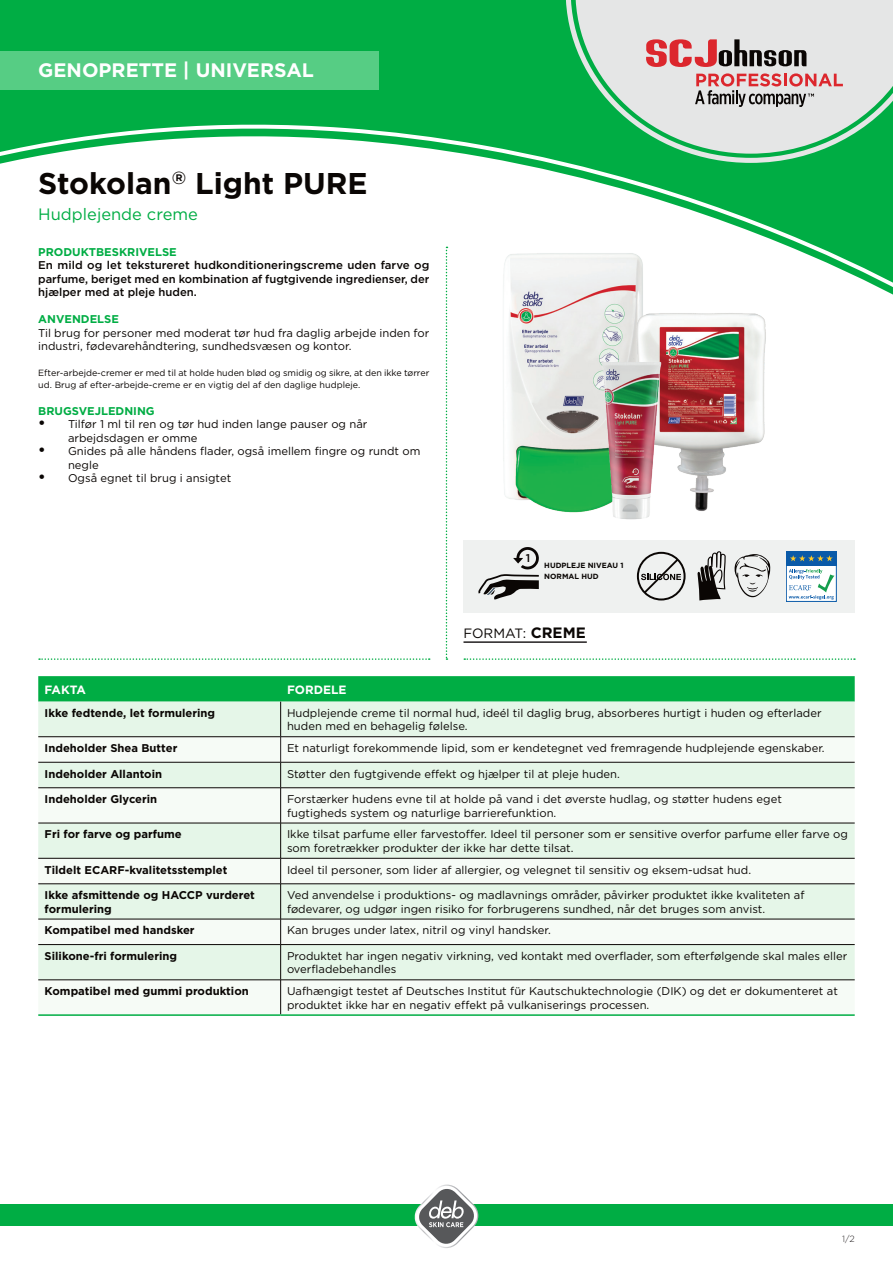
<style>
.page{position:relative;width:893px;height:1263px;background:#fff}
.page>*{position:absolute;margin:0;border:0;box-sizing:border-box;transform-origin:0 0}
.t1{font:700 30px "Gotham";color:#0a0604}
.t2{font:700 19.5px "Gotham";color:#fff}
._08_Copy_Prokyon_8_7{font:16.5px "Gotham";color:#00ad44}
._08_Subline_Prokyon{font:13.5px "Gotham";color:#0a0604}
.t3{font:700 12px "Gotham";color:#fff}
._08_Subline_Prokyon-2{font:11.25px/13.5px "Gotham";color:#0a0604}
._08_Subline_Prokyon-3{font:700 11.25px "Gotham";color:#0a0604}
._08_Subline_Prokyon-4{font:500 11.25px/13.5px "Gotham";color:#0a0604;text-align:justify}
.t4{font:700 11.25px "Gotham";color:#00ad44}
._08_Subline_Prokyon-5{font:9px/12px "Gotham";color:#0a0604}
.t5{font:300 9px "Gotham";color:#231f20}
._08_Subline_Prokyon-6{font:700 7.5px/10.5px "Gotham";color:#0a0604}
.s1{font-weight:700;font-size:15px}
</style>
<div class="page">
<div style="left:463px;top:540px;width:392px;height:72px;background:#eff1f0"></div>
<svg style="left:0;top:0;width:566px;height:311px;fill:#00ad44"></svg>
<svg style="left:0;top:119px;width:893px;height:184px"></svg>
<svg style="left:566px;top:0;width:327px;height:163px;fill:#00ad44"></svg>
<svg style="left:575px;top:0;width:318px;height:154px;fill:#e5e6e6"></svg>
<svg style="left:646px;top:39px;width:161px;height:28px"></svg>
<svg style="left:695px;top:73px;width:148px;height:34px"></svg>
<div style="left:0;top:51px;width:378px;height:38px;background:#56cd84"></div>
<div style="left:0;top:1204px;width:893px;height:22px;background:#00ad44"></div>
<img style="left:415px;top:1184px;width:63px;height:64px">
<svg style="left:416px;top:1186px;width:61px;height:61px"></svg>
<img style="left:485px;top:237px;width:175px;height:276px">
<svg style="left:446px;top:247px;width:1px;height:413px"></svg>
<hr style="left:463px;top:641px;width:124px;height:2px;background:#231f20">
<svg style="left:39px;top:658px;width:391px;height:2px"></svg>
<svg style="left:464px;top:658px;width:391px;height:2px"></svg>
<svg style="left:38px;top:676px;width:817px;height:26px"></svg>
<div style="left:38px;top:702px;width:817px;height:34px;background:#e5f6e8"></div>
<svg style="left:38px;top:737px;width:817px;height:277px;fill:#f6fbf6"></svg>
<hr style="left:280px;top:788px;width:1px;height:35px;background:#0a0604">
<hr style="left:280px;top:823px;width:1px;height:35px;background:#0a0604">
<svg style="left:280px;top:859px;width:1px;height:24px"></svg>
<hr style="left:280px;top:884px;width:1px;height:35px;background:#0a0604">
<svg style="left:280px;top:920px;width:1px;height:24px"></svg>
<hr style="left:280px;top:945px;width:1px;height:35px;background:#0a0604">
<hr style="left:280px;top:980px;width:1px;height:34px;background:#0a0604">
<hr style="left:281px;top:736px;width:574px;height:1px;background:#0a0604">
<hr style="left:38px;top:762px;width:243px;height:1px;background:#0a0604">
<hr style="left:281px;top:762px;width:574px;height:1px;background:#0a0604">
<hr style="left:38px;top:787px;width:243px;height:1px;background:#0a0604">
<hr style="left:281px;top:787px;width:574px;height:1px;background:#0a0604">
<hr style="left:38px;top:823px;width:243px;height:1px;background:#0a0604">
<hr style="left:281px;top:823px;width:574px;height:1px;background:#0a0604">
<hr style="left:38px;top:858px;width:243px;height:1px;background:#0a0604">
<hr style="left:281px;top:858px;width:574px;height:1px;background:#0a0604">
<svg style="left:280px;top:737px;width:1px;height:50px"></svg>
<hr style="left:280px;top:702px;width:1px;height:34px;background:#0a0604">
<hr style="left:38px;top:736px;width:243px;height:1px;background:#0a0604">
<hr style="left:38px;top:1014px;width:243px;height:2px;background:#00ad44">
<hr style="left:281px;top:1014px;width:574px;height:2px;background:#00ad44">
<hr style="left:38px;top:883px;width:243px;height:1px;background:#0a0604">
<hr style="left:281px;top:883px;width:574px;height:1px;background:#0a0604">
<hr style="left:38px;top:919px;width:243px;height:1px;background:#0a0604">
<hr style="left:281px;top:919px;width:574px;height:1px;background:#0a0604">
<hr style="left:38px;top:944px;width:243px;height:1px;background:#0a0604">
<hr style="left:281px;top:944px;width:574px;height:1px;background:#0a0604">
<hr style="left:38px;top:979px;width:243px;height:1px;background:#0a0604">
<hr style="left:281px;top:979px;width:574px;height:1px;background:#0a0604">
<img style="left:634px;top:308px;width:132px;height:203px">
<img style="left:595px;top:358px;width:70px;height:162px">
<svg style="left:637px;top:552px;width:49px;height:48px"></svg>
<svg style="left:734px;top:554px;width:36px;height:43px"></svg>
<svg style="left:478px;top:547px;width:61px;height:53px"></svg>
<svg style="left:788px;top:565px;width:47px;height:35px"></svg>
<div style="left:786px;top:551px;width:51px;height:51px;border:1px solid #0a5aa8"></div>
<div style="left:786px;top:551px;width:51px;height:14px;background:#0a5aa8"></div>
<svg style="left:790px;top:555px;width:43px;height:6px"></svg>
<svg style="left:789px;top:569px;width:45px;height:31px"></svg>
<svg style="left:697px;top:551px;width:29px;height:49px"></svg>
<p class="t2" style="left:38px;top:59px;width:277px">GENOPRETTE | UNIVERSAL</p>
<p class="t1" style="left:38px;top:165px;width:331px">Stokolan<sup>‰</sup> Light PURE</p>
<p class="_08_Copy_Prokyon_8_7" style="left:38px;top:204px;width:161px">Hudplejende creme</p>
<p class="t4" style="left:38px;top:245px;width:140px">PRODUKTBESKRIVELSE</p>
<p class="_08_Subline_Prokyon-4" style="left:38px;top:258px;width:393px">En mild og let tekstureret hudkonditioneringscreme uden farve og parfume, beriget med en kombination af fugtgivende ingredienser, der hjælper med at pleje huden.</p>
<p class="t4" style="left:38px;top:312px;width:82px">ANVENDELSE</p>
<p class="_08_Subline_Prokyon-2" style="left:38px;top:326px;width:393px">Til brug for personer med moderat tør hud fra daglig arbejde inden for industri, fødevarehåndtering, sundhedsvæsen og kontor.</p>
<p class="_08_Subline_Prokyon-5" style="left:38px;top:366px;width:393px">Efter-arbejde-cremer er med til at holde huden blød og smidig og sikre, at den ikke tørrer ud. Brug af efter-arbejde-creme er en vigtig del af den daglige hudpleje.</p>
<p class="t4" style="left:38px;top:404px;width:118px">BRUGSVEJLEDNING</p>
<p class="_08_Subline_Prokyon-2" style="left:68px;top:417px;width:301px;text-indent:-30px"><span class="s1">•</span> Tilfør 1 ml til ren og tør hud inden lange pauser og når arbejdsdagen er omme</p>
<p class="_08_Subline_Prokyon-2" style="left:68px;top:444px;width:354px;text-indent:-30px"><span class="s1">•</span> Gnides på alle håndens flader, også imellem fingre og rundt om negle</p>
<p class="_08_Subline_Prokyon-2" style="left:38px;top:471px;width:194px"><span class="s1">•</span> Også egnet til brug i ansigtet</p>
<p class="_08_Subline_Prokyon-4" style="left:526px;top:551px;width:6px">1</p>
<p class="_08_Subline_Prokyon-6" style="left:544px;top:560px;width:81px">HUDPLEJE NIVEAU 1<br>NORMAL HUD</p>
<p class="_08_Subline_Prokyon" style="left:463px;top:624px;width:124px">FORMAT: <span class="s1">CREME</span></p>
<p class="t3" style="left:45px;top:682px;width:43px">FAKTA</p>
<p class="t3" style="left:287px;top:682px;width:61px">FORDELE</p>
<p class="_08_Subline_Prokyon-3" style="left:45px;top:706px;width:172px">Ikke fedtende, let formulering</p>
<p class="_08_Subline_Prokyon-2" style="left:287px;top:706px;width:536px">Hudplejende creme til normal hud, ideél til daglig brug, absorberes hurtigt i huden og efterlader huden med en behagelig følelse.</p>
<p class="_08_Subline_Prokyon-3" style="left:45px;top:741px;width:134px">Indeholder Shea Butter</p>
<p class="_08_Subline_Prokyon-2" style="left:287px;top:741px;width:539px">Et naturligt forekommende lipid, som er kendetegnet ved fremragende hudplejende egenskaber.</p>
<p class="_08_Subline_Prokyon-3" style="left:45px;top:767px;width:119px">Indeholder Allantoin</p>
<p class="_08_Subline_Prokyon-2" style="left:287px;top:767px;width:334px">Støtter den fugtgivende effekt og hjælper til at pleje huden.</p>
<p class="_08_Subline_Prokyon-3" style="left:45px;top:792px;width:114px">Indeholder Glycerin</p>
<p class="_08_Subline_Prokyon-2" style="left:287px;top:792px;width:496px">Forstærker hudens evne til at holde på vand i det øverste hudlag, og støtter hudens eget</p>
<p class="_08_Subline_Prokyon-2" style="left:287px;top:806px;width:271px">fugtigheds system og naturlige barrierefunktion.</p>
<p class="_08_Subline_Prokyon-3" style="left:45px;top:828px;width:139px">Fri for farve og parfume</p>
<p class="_08_Subline_Prokyon-2" style="left:287px;top:828px;width:562px">Ikke tilsat parfume eller farvestoffer. Ideel til personer som er sensitive overfor parfume eller farve og som foretrækker produkter der ikke har dette tilsat.</p>
<p class="_08_Subline_Prokyon-3" style="left:45px;top:863px;width:184px">Tildelt ECARF-kvalitetsstemplet</p>
<p class="_08_Subline_Prokyon-2" style="left:287px;top:863px;width:466px">Ideel til personer, som lider af allergier, og velegnet til sensitiv og eksem-udsat hud.</p>
<p class="_08_Subline_Prokyon-3" style="left:45px;top:888px;width:212px">Ikke afsmittende og HACCP vurderet</p>
<p class="_08_Subline_Prokyon-3" style="left:45px;top:902px;width:69px">formulering</p>
<p class="_08_Subline_Prokyon-2" style="left:287px;top:888px;width:519px">Ved anvendelse i produktions- og madlavnings områder, påvirker produktet ikke kvaliteten af</p>
<p class="_08_Subline_Prokyon-2" style="left:287px;top:902px;width:480px">fødevarer, og udgør ingen risiko for forbrugerens sundhed, når det bruges som anvist.</p>
<p class="_08_Subline_Prokyon-3" style="left:45px;top:924px;width:152px">Kompatibel med handsker</p>
<p class="_08_Subline_Prokyon-2" style="left:287px;top:924px;width:265px">Kan bruges under latex, nitril og vinyl handsker.</p>
<p class="_08_Subline_Prokyon-3" style="left:45px;top:949px;width:134px">Silikone-fri formulering</p>
<p class="_08_Subline_Prokyon-2" style="left:287px;top:949px;width:562px">Produktet har ingen negativ virkning, ved kontakt med overflader, som efterfølgende skal males eller overfladebehandles</p>
<p class="_08_Subline_Prokyon-3" style="left:45px;top:984px;width:206px">Kompatibel med gummi produktion</p>
<p class="_08_Subline_Prokyon-2" style="left:287px;top:984px;width:552px">Uafhængigt testet af Deutsches Institut für Kautschuktechnologie (DIK) og det er dokumenteret at produktet ikke har en negativ effekt på vulkaniserings processen.</p>
<p class="t5" style="left:842px;top:1233px;width:14px">1/2</p>
</div>
